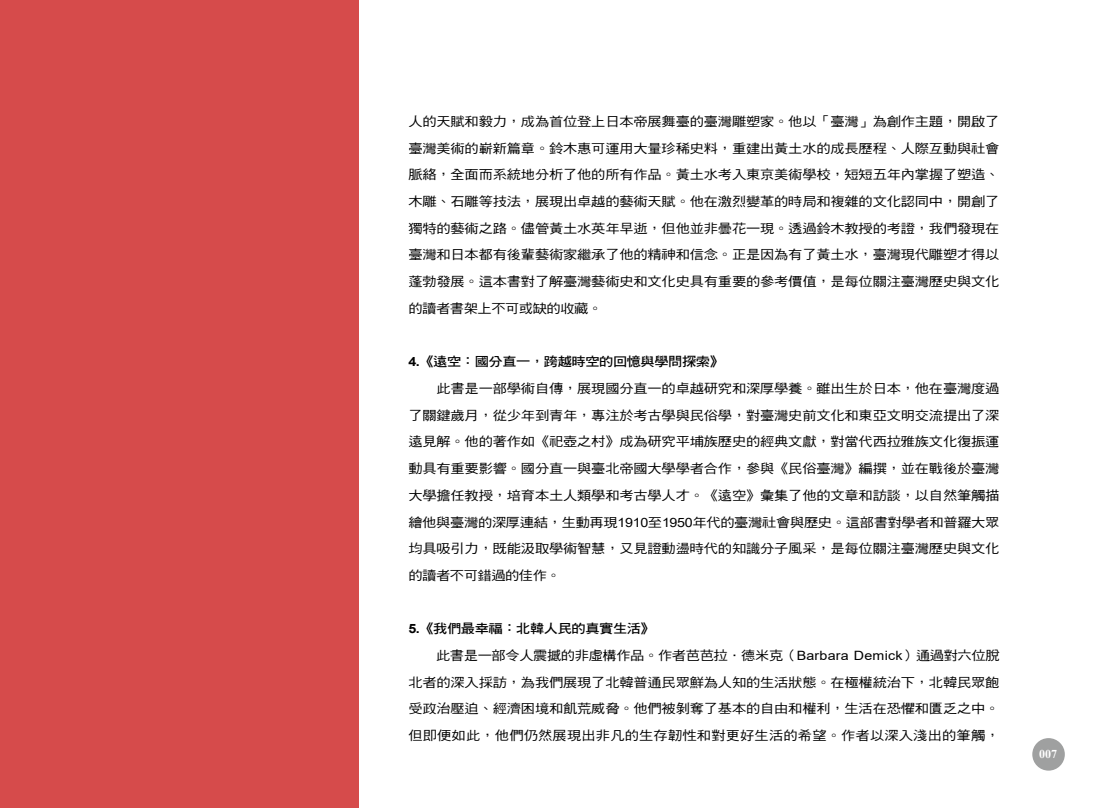
<style>
.page{position:relative;width:1106px;height:808px;background:#fff}
.page>*{position:absolute;margin:0;border:0;box-sizing:border-box;transform-origin:0 0}
.t1{font:12.9px/26.7px "DF Hei Std W5";letter-spacing:-.015em;color:#000;text-align:justify;scale:1.11 1}
.t2{font:12.9px "DF Hei Std W7";letter-spacing:-.03em;color:#000;scale:1.11 1}
.t3{font:700 12px "Times New Roman";color:#fff}
.s1{font-family:"Arial";font-weight:700}
.s2{font-family:"Arial"}
</style>
<div class="page">
<div style="left:1032px;top:738px;width:32px;height:33px;background:#9fa0a0;border-radius:50%"></div>
<div style="left:0;top:0;width:358px;height:808px;background:#d64b4b"></div>
<p class="t1" style="left:408px;top:108px;width:534px">人的天賦和毅力，成為首位登上日本帝展舞臺的臺灣雕塑家。他以「臺灣」為創作主題，開啟了臺灣美術的嶄新篇章。鈴木惠可運用大量珍稀史料，重建出黃土水的成長歷程、人際互動與社會脈絡，全面而系統地分析了他的所有作品。黃土水考入東京美術學校，短短五年內掌握了塑造、木雕、石雕等技法，展現出卓越的藝術天賦。他在激烈變革的時局和複雜的文化認同中，開創了獨特的藝術之路。儘管黃土水英年早逝，但他並非曇花一現。透過鈴木教授的考證，我們發現在臺灣和日本都有後輩藝術家繼承了他的精神和信念。正是因為有了黃土水，臺灣現代雕塑才得以蓬勃發展。這本書對了解臺灣藝術史和文化史具有重要的參考價值，是每位關注臺灣歷史與文化的讀者書架上不可或缺的收藏。</p>
<p class="t2" style="left:408px;top:355px;width:286px"><span class="s1">4.</span>《遠空：國分直一，跨越時空的回憶與學問探索》</p>
<p class="t1" style="left:408px;top:375px;width:534px">　　此書是一部學術自傳，展現國分直一的卓越研究和深厚學養。雖出生於日本，他在臺灣度過了關鍵歲月，從少年到青年，專注於考古學與民俗學，對臺灣史前文化和東亞文明交流提出了深遠見解。他的著作如《祀壺之村》成為研究平埔族歷史的經典文獻，對當代西拉雅族文化復振運動具有重要影響。國分直一與臺北帝國大學學者合作，參與《民俗臺灣》編撰，並在戰後於臺灣大學擔任教授，培育本土人類學和考古學人才。《遠空》彙集了他的文章和訪談，以自然筆觸描繪他與臺灣的深厚連結，生動再現<span class="s2">1910</span>至<span class="s2">1950</span>年代的臺灣社會與歷史。這部書對學者和普羅大眾均具吸引力，既能汲取學術智慧，又見證動盪時代的知識分子風采，是每位關注臺灣歷史與文化的讀者不可錯過的佳作。</p>
<p class="t2" style="left:408px;top:622px;width:224px"><span class="s1">5.</span>《我們最幸福：北韓人民的真實生活》</p>
<p class="t1" style="left:408px;top:642px;width:534px">　　此書是一部令人震撼的非虛構作品。作者芭芭拉．德米克（<span class="s2">Barbara Demick</span>）通過對六位脫北者的深入採訪，為我們展現了北韓普通民眾鮮為人知的生活狀態。在極權統治下，北韓民眾飽受政治壓迫、經濟困境和飢荒威脅。他們被剝奪了基本的自由和權利，生活在恐懼和匱乏之中。但即便如此，他們仍然展現出非凡的生存韌性和對更好生活的希望。作者以深入淺出的筆觸，</p>
<p class="t3" style="left:1039px;top:746px;width:19px">007</p>
</div>
